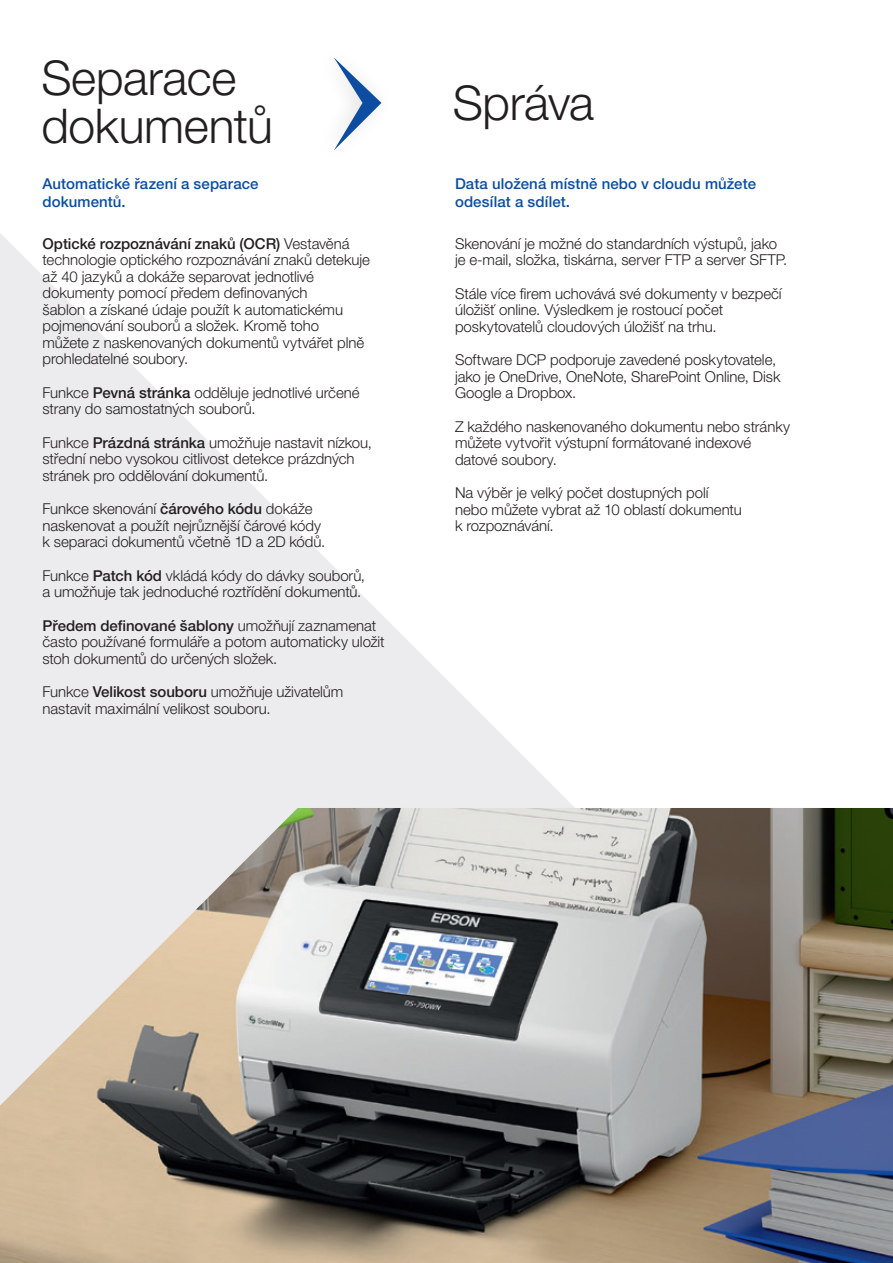
<style>
.page{position:relative;width:893px;height:1263px;background:#fff}
.page>*{position:absolute;margin:0;border:0;box-sizing:border-box;transform-origin:0 0}
.Inner_Headlines{font:300 48px/48px "Helvetica Neue LT Pro";letter-spacing:-.01em;color:#231f20}
.Body__enlarged_for_t{font:300 15px/16.5px "Helvetica Neue LT Pro";letter-spacing:-.005em;color:#231f20}
.Subheads__enlarged_f{font:500 15px/18px "Helvetica Neue LT Pro";letter-spacing:.005em;color:#0d4da1}
.s1{font-weight:500}
</style>
<div class="page">
<svg style="left:0;top:233px;width:575px;height:575px;fill:#f1f1f2"></svg>
<svg style="left:334px;top:57px;width:47px;height:94px"></svg>
<img style="left:0;top:808px;width:893px;height:455px">
<p class="Inner_Headlines" style="left:41px;top:53px;width:233px">Separace dokumentů</p>
<p class="Subheads__enlarged_f" style="left:43px;top:175px;width:218px">Automatické řazení a separace dokumentů.</p>
<p class="Body__enlarged_for_t" style="left:43px;top:235px;width:329px"><span class="s1">Optické rozpoznávání znaků (OCR)</span> Vestavěná technologie optického rozpoznávání znaků detekuje až 40 jazyků a dokáže separovat jednotlivé dokumenty pomocí předem definovaných<br>šablon a získané údaje použít k automatickému pojmenování souborů a složek. Kromě toho<br>můžete z naskenovaných dokumentů vytvářet plně prohledatelné soubory.</p>
<p class="Body__enlarged_for_t" style="left:43px;top:384px;width:319px">Funkce <span class="s1">Pevná stránka</span> odděluje jednotlivé určené strany do samostatných souborů.</p>
<p class="Body__enlarged_for_t" style="left:43px;top:434px;width:331px">Funkce <span class="s1">Prázdná stránka</span> umožňuje nastavit nízkou, střední nebo vysokou citlivost detekce prázdných stránek pro oddělování dokumentů.</p>
<p class="Body__enlarged_for_t" style="left:43px;top:500px;width:284px">Funkce skenování <span class="s1">čárového kódu</span> dokáže naskenovat a použít nejrůznější čárové kódy k separaci dokumentů včetně 1D a 2D kódů.</p>
<p class="Body__enlarged_for_t" style="left:43px;top:567px;width:324px">Funkce <span class="s1">Patch kód</span> vkládá kódy do dávky souborů, a umožňuje tak jednoduché roztřídění dokumentů.</p>
<p class="Body__enlarged_for_t" style="left:43px;top:617px;width:344px"><span class="s1">Předem definované šablony</span> umožňují zaznamenat často používané formuláře a potom automaticky uložit stoh dokumentů do určených složek.</p>
<p class="Body__enlarged_for_t" style="left:43px;top:683px;width:302px">Funkce <span class="s1">Velikost souboru</span> umožňuje uživatelům nastavit maximální velikost souboru.</p>
<p class="Inner_Headlines" style="left:453px;top:78px;width:143px">Správa</p>
<p class="Subheads__enlarged_f" style="left:455px;top:175px;width:303px">Data uložená místně nebo v cloudu můžete odesílat a sdílet.</p>
<p class="Body__enlarged_for_t" style="left:455px;top:235px;width:334px">Skenování je možné do standardních výstupů, jako je e-mail, složka, tiskárna, server FTP a server SFTP.</p>
<p class="Body__enlarged_for_t" style="left:455px;top:285px;width:328px">Stále více firem uchovává své dokumenty v bezpečí úložišť online. Výsledkem je rostoucí počet poskytovatelů cloudových úložišť na trhu.</p>
<p class="Body__enlarged_for_t" style="left:455px;top:351px;width:327px">Software DCP podporuje zavedené poskytovatele, jako je OneDrive, OneNote, SharePoint Online, Disk<br>Google a Dropbox.</p>
<p class="Body__enlarged_for_t" style="left:455px;top:418px;width:337px">Z každého naskenovaného dokumentu nebo stránky můžete vytvořit výstupní formátované indexové datové soubory.</p>
<p class="Body__enlarged_for_t" style="left:455px;top:484px;width:288px">Na výběr je velký počet dostupných polí nebo můžete vybrat až 10 oblastí dokumentu k rozpoznávání.</p>
</div>
